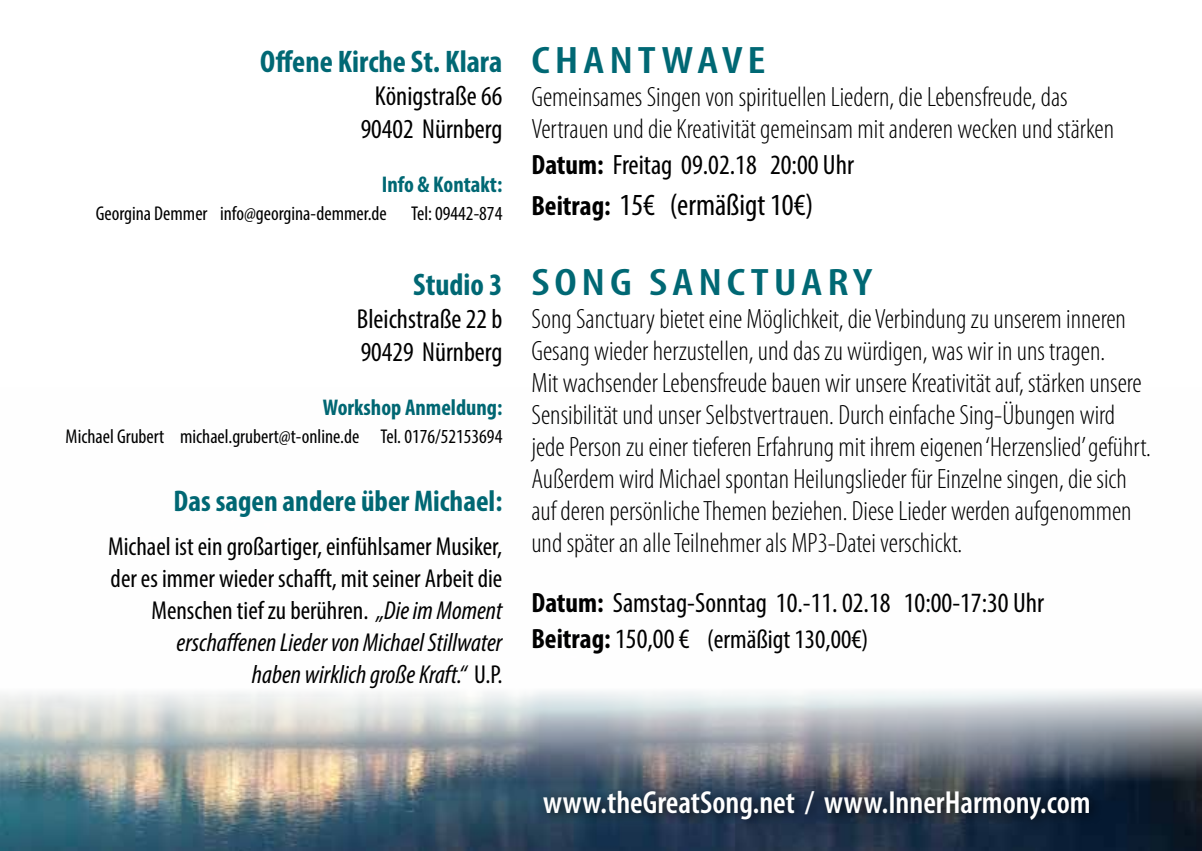
<style>
.page{position:relative;width:1202px;height:851px;background:#fff}
.page>*{position:absolute;margin:0;border:0;box-sizing:border-box;transform-origin:0 0}
.t1{font:600 condensed 38.4px "Myriad Pro";letter-spacing:.1em;color:#006874;scale:1.25 1}
.t2{font:600 condensed 32px "Myriad Pro";color:#fff}
.t3{font:700 condensed 31.2px "Myriad Pro";color:#006874}
.t4{font:condensed 30.8px "Myriad Pro";color:#000}
.t5{font:700 condensed 30px "Myriad Pro";color:#006874}
.t6{font:300 condensed 28px/32px "Myriad Pro";color:#000}
.t7{font:condensed 28px "Myriad Pro";color:#000}
.t8{font:condensed 27.6px/33px "Myriad Pro";color:#000;text-align:center}
.t9{font:condensed 26.8px "Myriad Pro";color:#000}
.t10{font:condensed 26px/32px "Myriad Pro";color:#000;text-align:right}
.t11{font:700 condensed 22.8px "Myriad Pro";color:#006874}
.t12{font:condensed 20px "Myriad Pro";color:#000}
.s1{font-style:italic}
.s2{font-weight:700}
.s3{font-weight:700;font-size:28px}
.s4{font-size:28px}
</style>
<div class="page">
<img style="left:0;top:691px;width:1202px;height:159px">
<div style="left:537px;top:783px;width:566px;height:48px;background:#000;opacity:.75"></div>
<p class="t3" style="left:260px;top:42px;width:244px">Offene Kirche St. Klara</p>
<p class="t8" style="left:361px;top:79px;width:143px">Königstraße 66<br>90402 Nürnberg</p>
<p class="t11" style="left:382px;top:170px;width:122px">Info &amp; Kontakt:</p>
<p class="t12" style="left:96px;top:201px;width:408px">Georgina Demmer info@georgina-demmer.de Tel: 09442-874</p>
<p class="t3" style="left:413px;top:265px;width:91px">Studio 3</p>
<p class="t8" style="left:357px;top:302px;width:147px;text-align:left">Bleichstraße 22 b<br>90429 Nürnberg</p>
<p class="t11" style="left:323px;top:393px;width:181px">Workshop Anmeldung:</p>
<p class="t12" style="left:66px;top:424px;width:438px">Michael Grubert michael.grubert@t-online.de Tel. 0176/52153694</p>
<p class="t5" style="left:174px;top:482px;width:330px">Das sagen andere über Michael:</p>
<p class="t10" style="left:108px;top:530px;width:396px">Michael ist ein großartiger, einfühlsamer Musiker, der es immer wieder schafft, mit seiner Arbeit die Menschen tief zu berühren. <span class="s1">„Die im Moment erschaffenen Lieder von Michael Stillwater<br>haben wirklich große Kraft.“</span> U.P.</p>
<h1 class="t1" style="left:531px;top:40px;width:189px">CHANTWAVE</h1>
<p class="t6" style="left:531px;top:81px;width:584px">Gemeinsames Singen von spirituellen Liedern, die Lebensfreude, das<br>Vertrauen und die Kreativität gemeinsam mit anderen wecken und stärken</p>
<p class="t7" style="left:531px;top:147px;width:324px"><span class="s2">Datum:</span> Freitag 09.02.18 20:00 Uhr</p>
<p class="t4" style="left:531px;top:186px;width:283px"><span class="s3">Beitrag:</span> 15€ (ermäßigt 10€)</p>
<h1 class="t1" style="left:531px;top:262px;width:274px">SONG SANCTUARY</h1>
<p class="t6" style="left:531px;top:303px;width:621px">Song Sanctuary bietet eine Möglichkeit, die Verbindung zu unserem inneren Gesang wieder herzustellen, und das zu würdigen, was wir in uns tragen.<br>Mit wachsender Lebensfreude bauen wir unsere Kreativität auf, stärken unsere Sensibilität und unser Selbstvertrauen. Durch einfache Sing-Übungen wird jede Person zu einer tieferen Erfahrung mit ihrem eigenen ‘Herzenslied’ geführt.<br>Außerdem wird Michael spontan Heilungslieder für Einzelne singen, die sich auf deren persönliche Themen beziehen. Diese Lieder werden aufgenommen und später an alle Teilnehmer als MP3-Datei verschickt.</p>
<p class="t7" style="left:531px;top:585px;width:514px"><span class="s2">Datum:</span> Samstag-Sonntag 10.-11. 02.18 10:00-17:30 Uhr</p>
<p class="t9" style="left:531px;top:622px;width:338px"><span class="s3">Beitrag:</span> <span class="s4">150,00 €</span> (ermäßigt 130,00€)</p>
<p class="t2" style="left:543px;top:784px;width:549px">www.theGreatSong.net / www.InnerHarmony.com</p>
</div>
